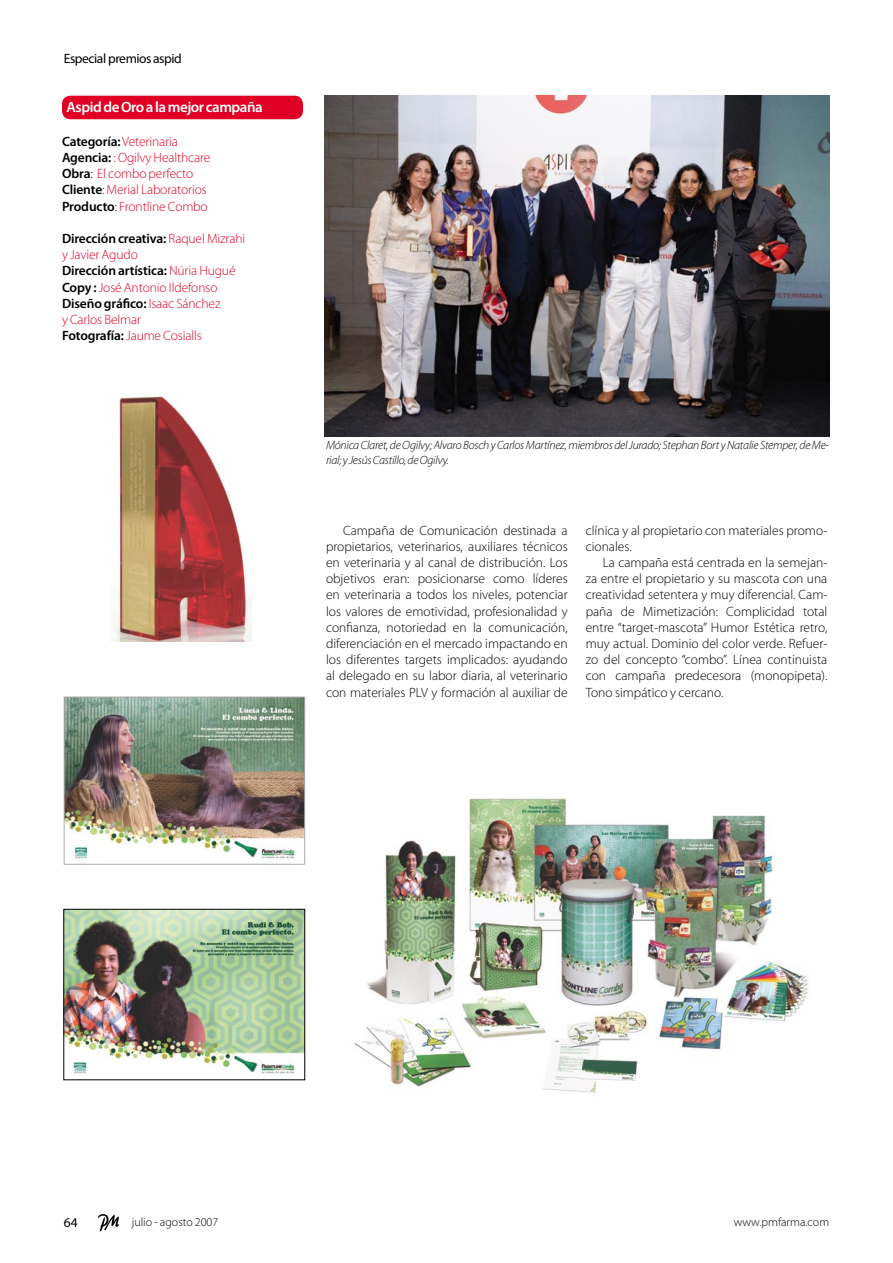
<style>
.page{position:relative;width:893px;height:1263px;background:#fff}
.page>*{position:absolute;margin:0;border:0;box-sizing:border-box;transform-origin:0 0}
.destacado{font:600 15px "Myriad Pro";letter-spacing:-.02em;color:#fff}
.texto{font:300 13.5px/16.2px "Myriad Pro";color:#000;text-align:justify}
.texto-2{font:300 13.5px "Myriad Pro";letter-spacing:-.01em;color:#df0024}
.texto-3{font:600 13.5px "Myriad Pro";letter-spacing:-.01em;color:#000}
.t1{font:13.5px "Myriad Pro";letter-spacing:-.03em;color:#000}
.texto-4{font:italic 300 12px/14.4px "Myriad Pro";letter-spacing:-.02em;color:#000}
.t2{font:300 12px "Myriad Pro";color:#000}
.s1{font-weight:600;color:#000}
.s2{color:#000}
.s3{font-weight:300;color:#df0024}
</style>
<div class="page">
<svg style="left:98px;top:1214px;width:21px;height:17px"></svg>
<img style="left:324px;top:96px;width:505px;height:341px">
<div style="left:62px;top:96px;width:241px;height:23px;background:#df0024"></div>
<img style="left:111px;top:396px;width:140px;height:246px">
<img style="left:354px;top:798px;width:454px;height:295px">
<img style="left:66px;top:699px;width:237px;height:160px">
<div style="left:64px;top:697px;width:241px;height:168px;border:1px solid #acacac"></div>
<img style="left:65px;top:911px;width:238px;height:163px">
<div style="left:63px;top:909px;width:242px;height:171px;border:1px solid #000"></div>
<p class="t1" style="left:64px;top:51px;width:120px">Especial premios aspid</p>
<p class="destacado" style="left:67px;top:99px;width:198px">Aspid de Oro a la mejor campaña</p>
<p class="destacado" style="left:67px;top:99px;width:229px">Mejor campaña de marketing directo</p>
<p class="texto-2" style="left:62px;top:134px;width:117px"><span class="s1">Categoría:</span>Veterinaria</p>
<p class="texto-2" style="left:62px;top:150px;width:150px"><span class="s1">Agencia:</span> : Ogilvy Healthcare</p>
<p class="texto-2" style="left:62px;top:166px;width:133px"><span class="s1">Obra</span><span class="s2">:</span> El combo perfecto</p>
<p class="texto-2" style="left:62px;top:182px;width:146px"><span class="s1">Cliente</span><span class="s2">:</span> Merial Laboratorios</p>
<p class="texto-2" style="left:62px;top:199px;width:147px"><span class="s1">Producto</span><span class="s2">:</span> Frontline Combo</p>
<p class="texto-3" style="left:62px;top:231px;width:185px">Dirección creativa: <span class="s3">Raquel Mizrahi</span></p>
<p class="texto-2" style="left:62px;top:247px;width:77px">y Javier Agudo</p>
<p class="texto-3" style="left:62px;top:263px;width:175px">Dirección artística: <span class="s3">Núria Hugué</span></p>
<p class="texto-2" style="left:62px;top:280px;width:157px"><span class="s1">Copy :</span> José Antonio Ildefonso</p>
<p class="texto-3" style="left:62px;top:296px;width:160px">Diseño gráfico: <span class="s3">Isaac Sánchez</span></p>
<p class="texto-2" style="left:62px;top:312px;width:81px">y Carlos Belmar</p>
<p class="texto-2" style="left:62px;top:328px;width:141px"><span class="s1">Fotografía:</span> Jaume Cosialls</p>
<p class="texto-4" style="left:326px;top:439px;width:505px">Mónica Claret, de Ogilvy; Alvaro Bosch y Carlos Martínez, miembros del Jurado; Stephan Bort y Natalie Stemper, de Me&shy;rial; y Jesús Castillo, de Ogilvy.</p>
<p class="texto" style="left:326px;top:522px;width:243px;text-indent:17px">Campaña de Comunicación destinada a propietarios, veterinarios, auxiliares técnicos en veterinaria y al canal de distribución. Los objetivos eran: posicionarse como líderes en veterinaria a todos los niveles, potenciar los valores de emotividad, profesionalidad y confianza, notoriedad en la comunicación, diferenciación en el mercado impactando en los diferentes targets implicados: ayudando al delegado en su labor diaria, al veterinario con materiales PLV y formación al auxiliar de</p>
<p class="texto" style="left:586px;top:522px;width:243px">clínica y al propietario con materiales promo&shy;cionales.</p>
<p class="texto" style="left:586px;top:555px;width:243px;text-indent:17px">La campaña está centrada en la semejan&shy;za entre el propietario y su mascota con una creatividad setentera y muy diferencial. Cam&shy;paña de Mimetización: Complicidad total entre “target-mascota” Humor Estética retro, muy actual. Dominio del color verde. Refuer&shy;zo del concepto “combo”. Línea continuista con campaña predecesora (monopipeta).<br>Tono simpático y cercano.</p>
<p class="t1" style="left:64px;top:1215px;width:15px">64</p>
<p class="t2" style="left:132px;top:1216px;width:88px">julio - agosto 2007</p>
<p class="t2" style="left:734px;top:1216px;width:97px">www.pmfarma.com</p>
</div>
